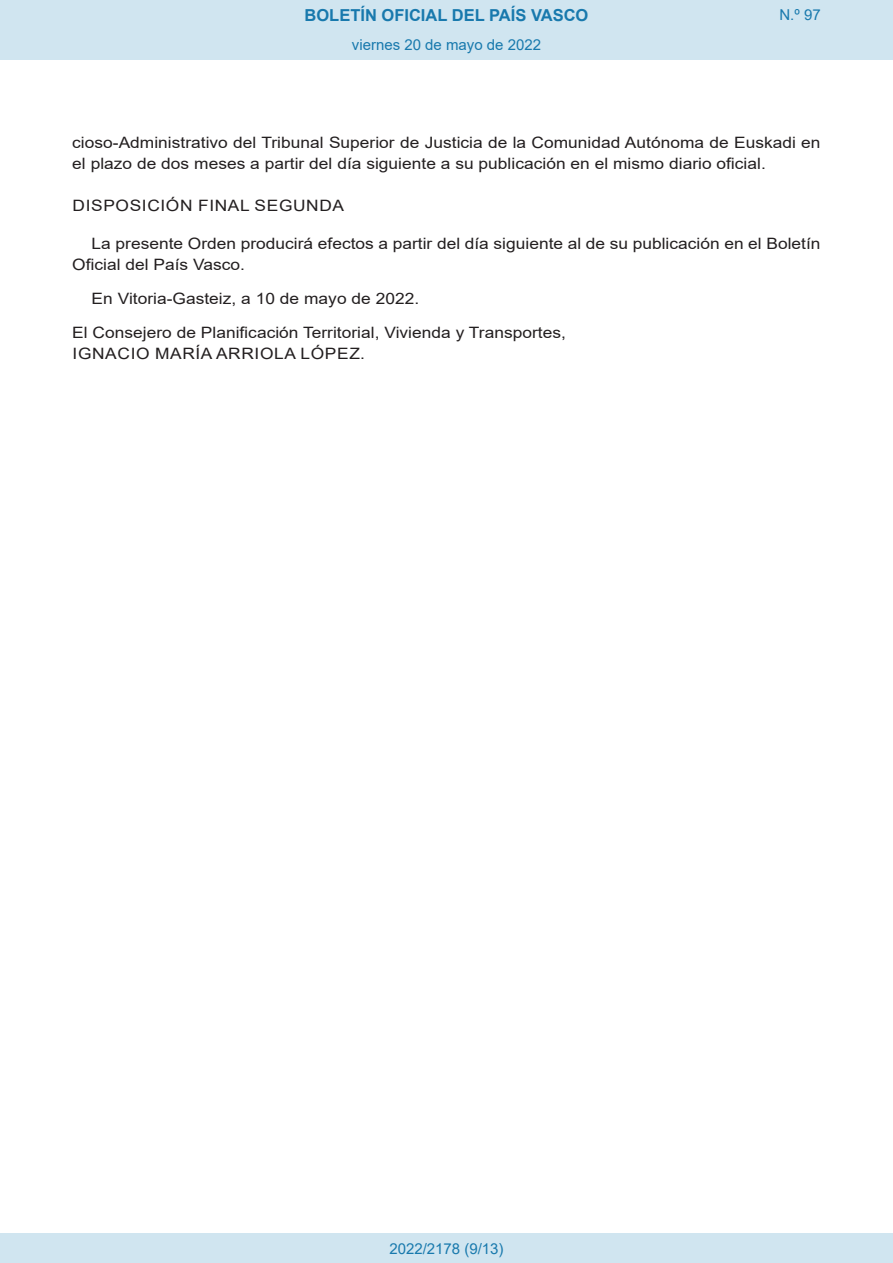
<style>
.page{position:relative;width:893px;height:1263px;background:#fff}
.page>*{position:absolute;margin:0;border:0;box-sizing:border-box;transform-origin:0 0}
.t1{font:700 16.5px "Arial";color:#1879ad}
.BOPVDetalle{font:15.6px/21px "Arial";color:#231f20;scale:1.11 1}
.BOPVFirmaPuesto{font:15.6px "Arial";color:#231f20;scale:1.11 1}
.BOPVFirmaLugFec{font:15.6px "Arial";color:#231f20;scale:1.11 1}
.BOPVFirmaNombre{font:15.6px "Arial";letter-spacing:.035em;color:#231f20;scale:1.11 1}
.BOPVDisposicion{font:15.6px "Arial";letter-spacing:.035em;color:#231f20;scale:1.11 1}
.Paginacion_Centro{font:15px "Arial";color:#1879ad}
</style>
<div class="page">
<div style="left:0;top:0;width:893px;height:60px;background:#d0e5f0"></div>
<div style="left:0;top:1233px;width:893px;height:30px;background:#d0e5f0"></div>
<p class="t1" style="left:305px;top:3px;width:285px">BOLETÍN OFICIAL DEL PAÍS VASCO</p>
<p class="Paginacion_Centro" style="left:352px;top:35px;width:191px">viernes 20 de mayo de 2022</p>
<p class="Paginacion_Centro" style="left:779px;top:5px;width:43px">N.º 97</p>
<p class="BOPVDetalle" style="left:72px;top:132px;width:676px">cioso-Administrativo del Tribunal Superior de Justicia de la Comunidad Autónoma de Euskadi en el plazo de dos meses a partir del día siguiente a su publicación en el mismo diario oficial.</p>
<p class="BOPVDisposicion" style="left:73px;top:195px;width:246px">DISPOSICIÓN FINAL SEGUNDA</p>
<p class="BOPVDetalle" style="left:72px;top:233px;width:676px;text-indent:19px">La presente Orden producirá efectos a partir del día siguiente al de su publicación en el Boletín<br>Oficial del País Vasco.</p>
<p class="BOPVFirmaLugFec" style="left:92px;top:288px;width:297px">En Vitoria-Gasteiz, a 10 de mayo de 2022.</p>
<p class="BOPVFirmaPuesto" style="left:72px;top:322px;width:446px">El Consejero de Planificación Territorial, Vivienda y Transportes,</p>
<p class="BOPVFirmaNombre" style="left:73px;top:343px;width:265px">IGNACIO MARÍA ARRIOLA LÓPEZ.</p>
<p class="Paginacion_Centro" style="left:389px;top:1238px;width:116px">2022/2178 (9/13)</p>
</div>
